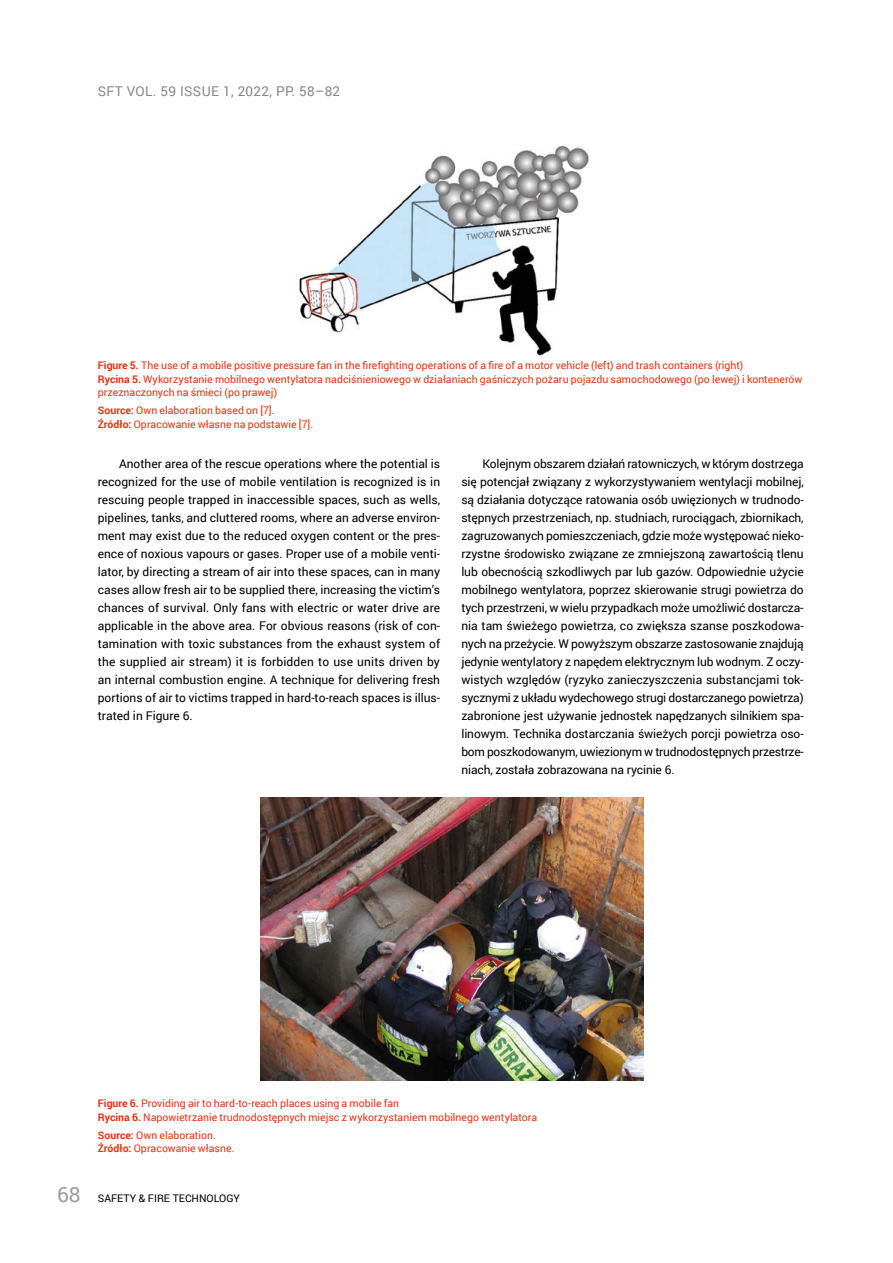
<style>
.page{position:relative;width:893px;height:1263px;background:#fff}
.page>*{position:absolute;margin:0;border:0;box-sizing:border-box;transform-origin:0 0}
.t1{font:13.5px "Roboto";letter-spacing:.025em;color:#878787}
.t2{font:12px/18px "Roboto";letter-spacing:-.01em;color:#000;text-align:justify}
.t3{font:10.5px/13.5px "Roboto";color:#e63312}
.t4{font:10.5px "Roboto";color:#000}
.s1{font-weight:700}
.s2{font-size:21px;color:#9d9d9c}
</style>
<div class="page">
<img style="left:299px;top:145px;width:290px;height:211px">
<img style="left:260px;top:797px;width:384px;height:283px">
<p class="t1" style="left:98px;top:82px;width:244px">SFT VOL. 59 ISSUE 1, 2022, PP. 58–82</p>
<p class="t3" style="left:98px;top:358px;width:706px"><span class="s1">Figure 5.</span> The use of a mobile positive pressure fan in the firefighting operations of a fire of a motor vehicle (left) and trash containers (right)<br><span class="s1">Rycina 5.</span> Wykorzystanie mobilnego wentylatora nadciśnieniowego w działaniach gaśniczych pożaru pojazdu samochodowego (po lewej) i kontenerów przeznaczonych na śmieci (po prawej)</p>
<p class="t3" style="left:98px;top:403px;width:217px"><span class="s1">Source:</span> Own elaboration based on [7].<br><span class="s1">Źródło:</span> Opracowanie własne na podstawie [7].</p>
<p class="t2" style="left:98px;top:454px;width:344px;text-indent:21px">Another area of the rescue operations where the potential is recognized for the use of mobile ventilation is recognized is in rescuing people trapped in inaccessible spaces, such as wells, pipelines, tanks, and cluttered rooms, where an adverse environ&shy;ment may exist due to the reduced oxygen content or the pres&shy;ence of noxious vapours or gases. Proper use of a mobile venti&shy;lator, by directing a stream of air into these spaces, can in many cases allow fresh air to be supplied there, increasing the victim’s chances of survival. Only fans with electric or water drive are applicable in the above area. For obvious reasons (risk of con&shy;tamination with toxic substances from the exhaust system of the supplied air stream) it is forbidden to use units driven by an internal combustion engine. A technique for delivering fresh portions of air to victims trapped in hard-to-reach spaces is illus&shy;trated in Figure 6.</p>
<p class="t2" style="left:461px;top:454px;width:344px;text-indent:21px">Kolejnym obszarem działań ratowniczych, w którym dostrzega się potencjał związany z wykorzystywaniem wentylacji mobilnej, są działania dotyczące ratowania osób uwięzionych w trudnodo&shy;stępnych przestrzeniach, np. studniach, rurociągach, zbiornikach, zagruzowanych pomieszczeniach, gdzie może występować nieko&shy;rzystne środowisko związane ze zmniejszoną zawartością tlenu lub obecnością szkodliwych par lub gazów. Odpowiednie użycie mobilnego wentylatora, poprzez skierowanie strugi powietrza do tych przestrzeni, w wielu przypadkach może umożliwić dostarcza&shy;nia tam świeżego powietrza, co zwiększa szanse poszkodowa&shy;nych na przeżycie. W powyższym obszarze zastosowanie znajdują jedynie wentylatory z napędem elektrycznym lub wodnym. Z oczy&shy;wistych względów (ryzyko zanieczyszczenia substancjami tok&shy;sycznymi z układu wydechowego strugi dostarczanego powietrza) zabronione jest używanie jednostek napędzanych silnikiem spa&shy;linowym. Technika dostarczania świeżych porcji powietrza oso&shy;bom poszkodowanym, uwiezionym w trudnodostępnych przestrze&shy;niach, została zobrazowana na rycinie 6.</p>
<p class="t3" style="left:98px;top:1096px;width:441px"><span class="s1">Figure 6.</span> Providing air to hard-to-reach places using a mobile fan<br><span class="s1">Rycina 6.</span> Napowietrzanie trudnodostępnych miejsc z wykorzystaniem mobilnego wentylatora</p>
<p class="t3" style="left:98px;top:1128px;width:138px"><span class="s1">Source:</span> Own elaboration.<br><span class="s1">Źródło:</span> Opracowanie własne.</p>
<p class="t4" style="left:57px;top:1190px;width:184px"><span class="s2">68</span> SAFETY &amp; FIRE TECHNOLOGY</p>
</div>
